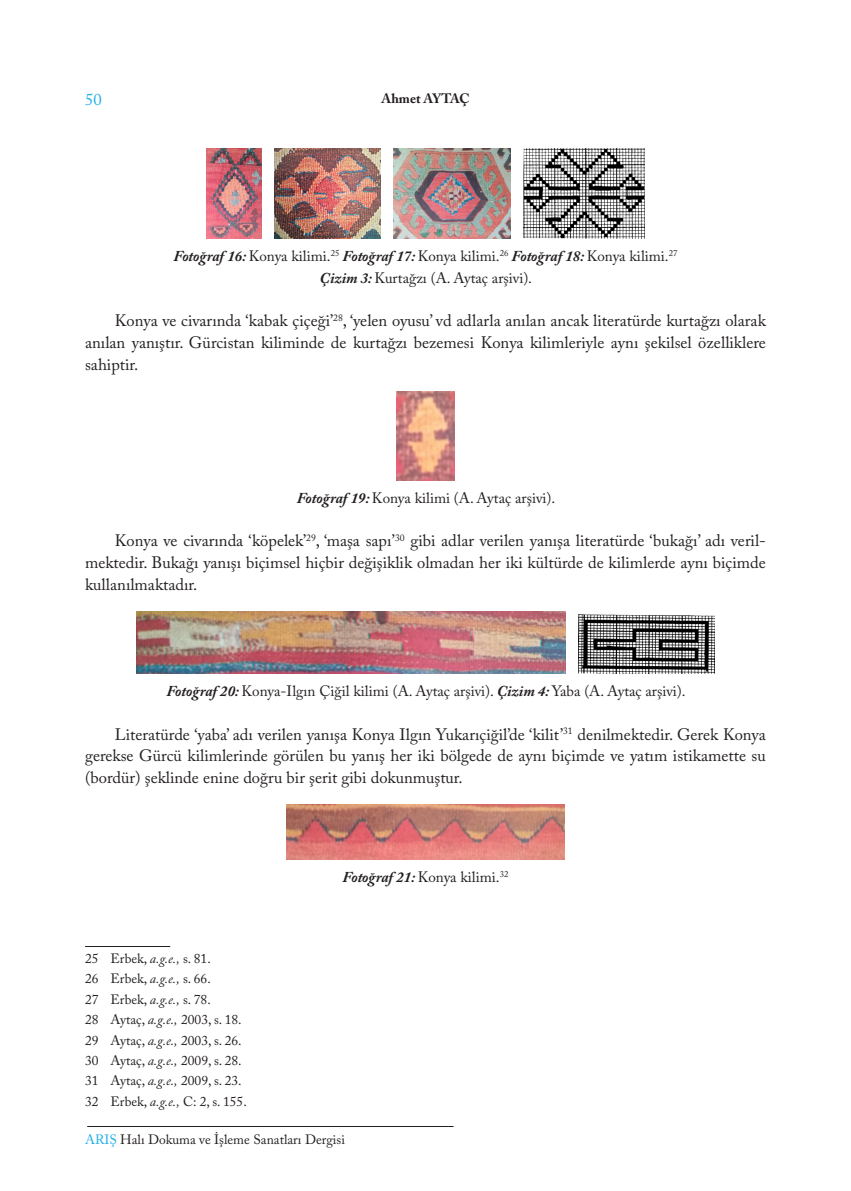
<style>
.page{position:relative;width:851px;height:1191px;background:#fff}
.page>*{position:absolute;margin:0;border:0;box-sizing:border-box;transform-origin:0 0}
.Metin{font:16.5px/21.8px "Adobe Caslon Pro";color:#231f20;text-align:justify}
.t1{font:16.5px "Adobe Caslon Pro";color:#1fb0e6}
.Resimaltı{font:15px/22.5px "Adobe Caslon Pro";color:#231f20;text-align:center}
.Dipnot{font:13.5px "Adobe Caslon Pro";color:#231f20}
.t2{font:700 13.5px "Adobe Caslon Pro";color:#231f20}
.s1{font-weight:700;font-style:italic}
.s2{font-style:italic}
.s3{color:#1fb0e6}
</style>
<div class="page">
<hr style="left:87px;top:1126px;width:366px;height:1px;background:#231f20">
<img style="left:206px;top:149px;width:55px;height:89px">
<img style="left:275px;top:149px;width:105px;height:89px">
<img style="left:393px;top:149px;width:117px;height:89px">
<img style="left:523px;top:149px;width:121px;height:89px">
<img style="left:396px;top:391px;width:59px;height:90px">
<img style="left:137px;top:612px;width:428px;height:62px">
<img style="left:579px;top:614px;width:135px;height:60px">
<img style="left:286px;top:804px;width:279px;height:55px">
<hr style="left:85px;top:946px;width:85px;height:1px;background:#231f20">
<p class="t1" style="left:85px;top:90px;width:18px">50</p>
<p class="t2" style="left:381px;top:90px;width:89px">Ahmet AYTAÇ</p>
<p class="Resimaltı" style="left:173px;top:244px;width:505px"><span class="s1">Fotoğraf 16:</span> Konya kilimi.<sup>25</sup> <span class="s1">Fotoğraf 17:</span> Konya kilimi.<sup>26</sup> <span class="s1">Fotoğraf 18:</span> Konya kilimi.<sup>27<br></sup><span class="s1">Çizim 3:</span> Kurtağzı (A. Aytaç arşivi).</p>
<p class="Metin" style="left:85px;top:310px;width:682px;text-indent:30px">Konya ve civarında ‘kabak çiçeği’<sup>28</sup>, ‘yelen oyusu’ vd adlarla anılan ancak literatürde kurtağzı olarak anılan yanıştır. Gürcistan kiliminde de kurtağzı bezemesi Konya kilimleriyle aynı şekilsel özelliklere sahiptir.</p>
<p class="Resimaltı" style="left:297px;top:487px;width:260px"><span class="s1">Fotoğraf 19:</span> Konya kilimi (A. Aytaç arşivi).</p>
<p class="Metin" style="left:85px;top:530px;width:682px;text-indent:30px">Konya ve civarında ‘köpelek’<sup>29</sup>, ‘maşa sapı’<sup>30</sup> gibi adlar verilen yanışa literatürde ‘bukağı’ adı veril&shy;mektedir. Bukağı yanışı biçimsel hiçbir değişiklik olmadan her iki kültürde de kilimlerde aynı biçimde kullanılmaktadır.</p>
<p class="Resimaltı" style="left:166px;top:680px;width:521px"><span class="s1">Fotoğraf 20:</span> Konya-Ilgın Çiğil kilimi (A. Aytaç arşivi). <span class="s1">Çizim 4:</span> Yaba (A. Aytaç arşivi).</p>
<p class="Metin" style="left:85px;top:723px;width:682px;text-indent:30px">Literatürde ‘yaba’ adı verilen yanışa Konya Ilgın Yukarıçiğil’de ‘kilit’<sup>31</sup> denilmektedir. Gerek Konya gerekse Gürcü kilimlerinde görülen bu yanış her iki bölgede de aynı biçimde ve yatım istikamette su (bordür) şeklinde enine doğru bir şerit gibi dokunmuştur.</p>
<p class="Dipnot" style="left:85px;top:950px;width:127px">25 Erbek, <span class="s2">a.g.e.,</span> s. 81.</p>
<p class="Dipnot" style="left:85px;top:970px;width:127px">26 Erbek, <span class="s2">a.g.e.,</span> s. 66.</p>
<p class="Dipnot" style="left:85px;top:991px;width:127px">27 Erbek, <span class="s2">a.g.e.,</span> s. 78.</p>
<p class="Dipnot" style="left:85px;top:1011px;width:158px">28 Aytaç, <span class="s2">a.g.e.,</span> 2003, s. 18.</p>
<p class="Dipnot" style="left:85px;top:1032px;width:158px">29 Aytaç, <span class="s2">a.g.e.,</span> 2003, s. 26.</p>
<p class="Dipnot" style="left:85px;top:1052px;width:158px">30 Aytaç, <span class="s2">a.g.e.,</span> 2009, s. 28.</p>
<p class="Dipnot" style="left:85px;top:1073px;width:158px">31 Aytaç, <span class="s2">a.g.e.,</span> 2009, s. 23.</p>
<p class="Dipnot" style="left:85px;top:1093px;width:163px">32 Erbek, <span class="s2">a.g.e.,</span> C: 2, s. 155.</p>
<p class="Resimaltı" style="left:342px;top:865px;width:167px"><span class="s1">Fotoğraf 21:</span> Konya kilimi.<sup>32</sup></p>
<p class="Dipnot" style="left:85px;top:1131px;width:261px"><span class="s3">ARIŞ</span> Halı Dokuma ve İşleme Sanatları Dergisi</p>
</div>
